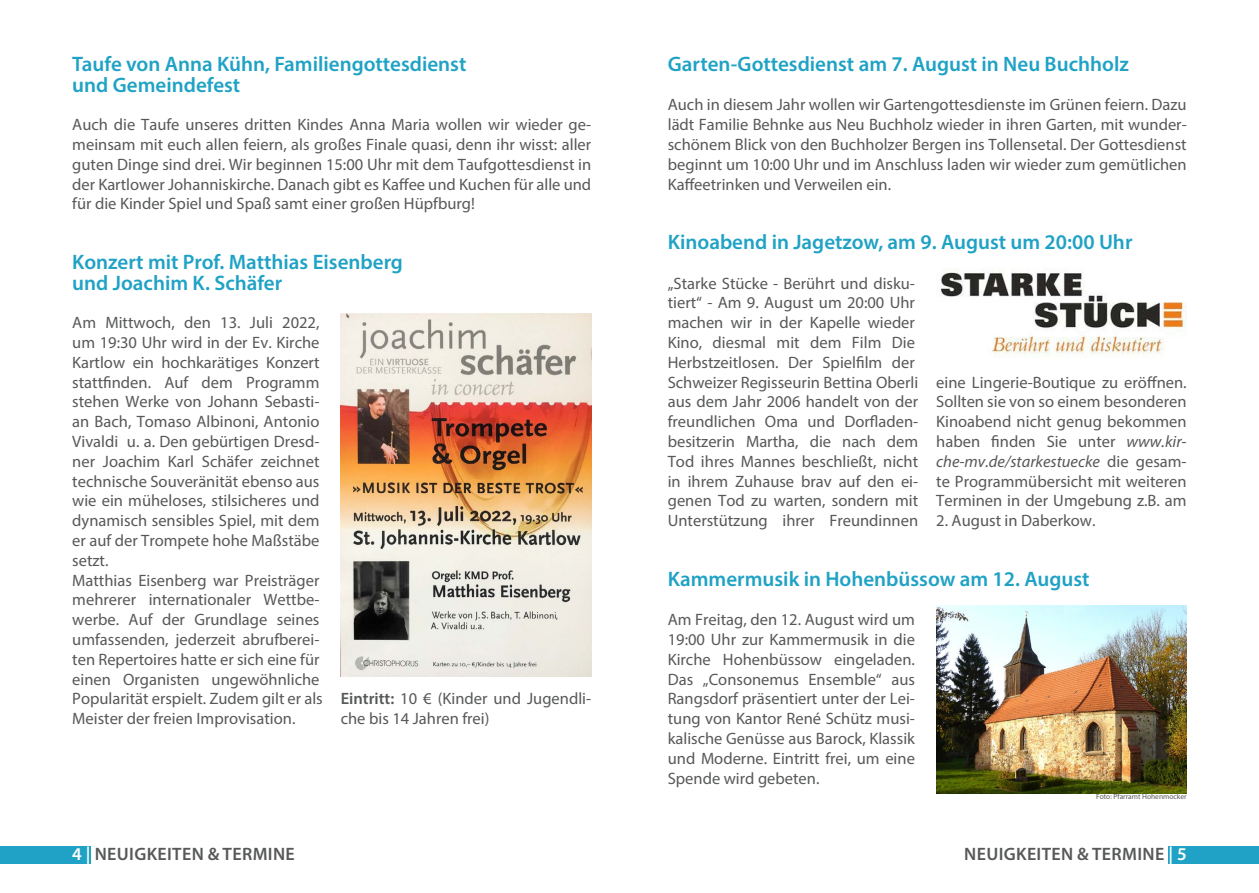
<style>
.page{position:relative;width:1259px;height:893px;background:#fff}
.page>*{position:absolute;margin:0;border:0;box-sizing:border-box;transform-origin:0 0}
.t1{font:600 21px/21.6px "Myriad Pro";color:#1fa2c5}
.t2{font:600 18px "Myriad Pro";letter-spacing:.02em;color:#575858}
.t3{font:16.5px/19.8px "Myriad Pro";color:#575858;text-align:justify}
.t4{font:7.5px "Myriad Pro";color:#575858}
.s1{font-weight:600}
.s2{font-style:italic}
.s3{color:#fff}
</style>
<div class="page">
<div style="left:0;top:846px;width:90px;height:17px;background:#1fa2c5"></div>
<div style="left:1168px;top:846px;width:91px;height:18px;background:#1fa2c5"></div>
<img style="left:341px;top:314px;width:250px;height:362px">
<img style="left:940px;top:270px;width:246px;height:88px">
<img style="left:936px;top:605px;width:250px;height:188px">
<p class="t1" style="left:72px;top:52px;width:395px">Taufe von Anna Kühn, Familiengottesdienst und Gemeindefest</p>
<p class="t3" style="left:72px;top:115px;width:520px">Auch die Taufe unseres dritten Kindes Anna Maria wollen wir wieder ge&shy;meinsam mit euch allen feiern, als großes Finale quasi, denn ihr wisst: aller guten Dinge sind drei. Wir beginnen 15:00 Uhr mit dem Taufgottesdienst in der Kartlower Johanniskirche. Danach gibt es Kaffee und Kuchen für alle und für die Kinder Spiel und Spaß samt einer großen Hüpfburg!</p>
<p class="t1" style="left:72px;top:250px;width:332px">Konzert mit Prof. Matthias Eisenberg und Joachim K. Schäfer</p>
<p class="t3" style="left:72px;top:313px;width:252px;text-align:left">Am Mittwoch, den 13. Juli 2022, um 19:30 Uhr wird in der Ev. Kirche Kartlow ein hochkarätiges Konzert stattfinden. Auf dem Programm stehen Werke von Johann Sebasti&shy;an Bach, Tomaso Albinoni, Antonio Vivaldi u. a. Den gebürtigen Dresd&shy;ner Joachim Karl Schäfer zeichnet technische Souveränität ebenso aus wie ein müheloses, stilsicheres und dynamisch sensibles Spiel, mit dem er auf der Trompete hohe Maßstäbe setzt.<br>Matthias Eisenberg war Preisträger mehrerer internationaler Wettbe&shy;werbe. Auf der Grundlage seines umfassenden, jederzeit abrufberei&shy;ten Repertoires hatte er sich eine für einen Organisten ungewöhnliche Popularität erspielt. Zudem gilt er als Meister der freien Improvisation.</p>
<p class="t3" style="left:341px;top:689px;width:252px"><span class="s1">Eintritt:</span> 10 € (Kinder und Jugendli&shy;che bis 14 Jahren frei)</p>
<p class="t1" style="left:668px;top:52px;width:462px">Garten-Gottesdienst am 7. August in Neu Buchholz</p>
<p class="t3" style="left:668px;top:95px;width:520px">Auch in diesem Jahr wollen wir Gartengottesdienste im Grünen feiern. Dazu lädt Familie Behnke aus Neu Buchholz wieder in ihren Garten, mit wunder&shy;schönem Blick von den Buchholzer Bergen ins Tollensetal. Der Gottesdienst beginnt um 10:00 Uhr und im Anschluss laden wir wieder zum gemütlichen Kaffeetrinken und Verweilen ein.</p>
<p class="t1" style="left:668px;top:231px;width:466px">Kinoabend in Jagetzow, am 9. August um 20:00 Uhr</p>
<p class="t3" style="left:668px;top:273px;width:252px;text-align:left">„Starke Stücke - Berührt und disku&shy;tiert“ - Am 9. August um 20:00 Uhr machen wir in der Kapelle wieder Kino, diesmal mit dem Film Die Herbstzeitlosen. Der Spielfilm der Schweizer Regisseurin Bettina Oberli aus dem Jahr 2006 handelt von der freundlichen Oma und Dorfladen&shy;besitzerin Martha, die nach dem Tod ihres Mannes beschließt, nicht in ihrem Zuhause brav auf den ei&shy;genen Tod zu warten, sondern mit Unterstützung ihrer Freundinnen</p>
<p class="t3" style="left:936px;top:372px;width:252px">eine Lingerie-Boutique zu eröffnen.<br>Sollten sie von so einem besonderen Kinoabend nicht genug bekommen haben finden Sie unter <span class="s2">www.kir&shy;che-mv.de/starkestuecke</span> die gesam&shy;te Programmübersicht mit weiteren Terminen in der Umgebung z.B. am</p>
<p class="t3" style="left:936px;top:511px;width:161px">2. August in Daberkow.</p>
<p class="t1" style="left:668px;top:567px;width:423px">Kammermusik in Hohenbüssow am 12. August</p>
<p class="t3" style="left:668px;top:610px;width:249px">Am Freitag, den 12. August wird um 19:00 Uhr zur Kammermusik in die Kirche Hohenbüssow eingeladen.<br>Das „Consonemus Ensemble“ aus Rangsdorf präsentiert unter der Lei&shy;tung von Kantor René Schütz musi&shy;kalische Genüsse aus Barock, Klassik und Moderne. Eintritt frei, um eine Spende wird gebeten.</p>
<p class="t4" style="left:1096px;top:792px;width:92px">Foto: Pfarramt Hohenmocker</p>
<p class="t2" style="left:72px;top:842px;width:224px"><span class="s3">4 |</span> NEUIGKEITEN &amp; TERMINE</p>
<p class="t2" style="left:964px;top:842px;width:224px">NEUIGKEITEN &amp; TERMINE <span class="s3">| 5</span></p>
</div>
